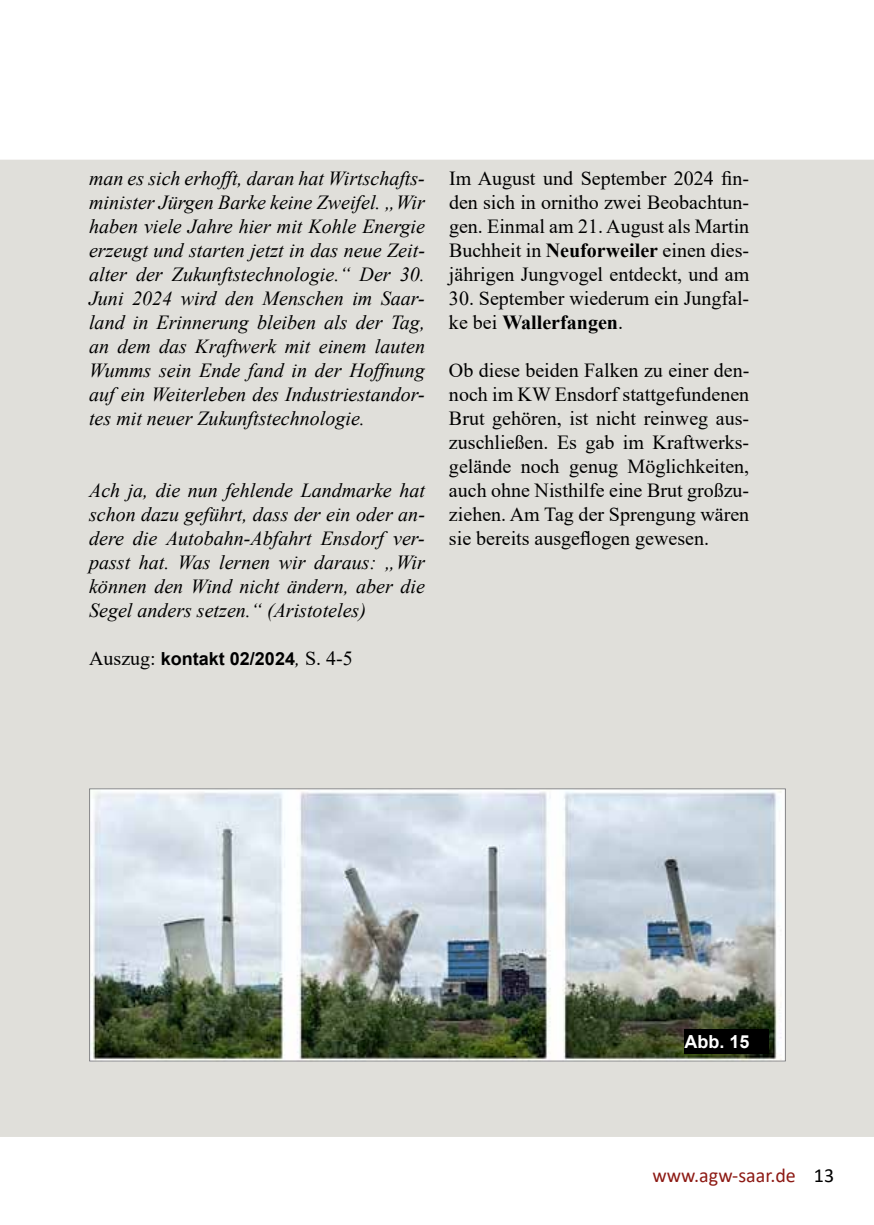
<style>
.page{position:relative;width:874px;height:1225px;background:#fff}
.page>*{position:absolute;margin:0;border:0;box-sizing:border-box;transform-origin:0 0}
.t1{font:italic 20px/24px "Times New Roman";color:#000;text-align:justify}
.t2{font:20px/24px "Times New Roman";color:#000;text-align:justify}
.t3{font:20px "Calibri";color:#8d1a14}
.t4{font:700 18px "Arial";color:#000}
.t5{font:700 18px "Arial";color:#fff}
.s1{font-family:"Times New Roman";font-weight:400;font-size:20px}
.s2{font-family:"Times New Roman";font-weight:400;font-style:italic;font-size:20px}
.s3{font-weight:700}
.s4{color:#000}
</style>
<div class="page">
<div style="left:0;top:160px;width:873px;height:977px;background:#e0dfda"></div>
<img style="left:91px;top:790px;width:692px;height:269px">
<div style="left:89px;top:788px;width:696px;height:273px;border:1px solid #828283"></div>
<div style="left:684px;top:1029px;width:84px;height:25px;background:#000"></div>
<p class="t1" style="left:89px;top:166px;width:337px">man es sich erhofft, daran hat Wirtschafts&shy;minister Jürgen Barke keine Zweifel. „Wir haben viele Jahre hier mit Kohle Energie erzeugt und starten jetzt in das neue Zeit&shy;alter der Zukunftstechnologie.“ Der 30.<br>Juni 2024 wird den Menschen im Saar&shy;land in Erinnerung bleiben als der Tag, an dem das Kraftwerk mit einem lauten Wumms sein Ende fand in der Hoffnung auf ein Weiterleben des Industriestandor&shy;tes mit neuer Zukunftstechnologie.</p>
<p class="t1" style="left:89px;top:478px;width:337px">Ach ja, die nun fehlende Landmarke hat schon dazu geführt, dass der ein oder an&shy;dere die Autobahn-Abfahrt Ensdorf ver&shy;passt hat. Was lernen wir daraus: „Wir können den Wind nicht ändern, aber die Segel anders setzen.“ (Aristoteles)</p>
<p class="t4" style="left:89px;top:646px;width:265px"><span class="s1">Auszug:</span> kontakt 02/2024<span class="s2">,</span> <span class="s1">S. 4-5</span></p>
<p class="t2" style="left:449px;top:166px;width:302px">Im August und September 2024 fin&shy;den sich in ornitho zwei Beobachtun&shy;gen. Einmal am 21. August als Martin Buchheit in <span class="s3">Neuforweiler</span> einen dies&shy;jährigen Jungvogel entdeckt, und am</p>
<p class="t2" style="left:449px;top:286px;width:302px">30. September wiederum ein Jungfal&shy;ke bei <span class="s3">Wallerfangen</span>.</p>
<p class="t2" style="left:449px;top:358px;width:302px">Ob diese beiden Falken zu einer den&shy;noch im KW Ensdorf stattgefundenen Brut gehören, ist nicht reinweg aus&shy;zuschließen. Es gab im Kraftwerks&shy;gelände noch genug Möglichkeiten, auch ohne Nisthilfe eine Brut großzu&shy;ziehen. Am Tag der Sprengung wären sie bereits ausgeflogen gewesen.</p>
<p class="t5" style="left:684px;top:1029px;width:67px">Abb. 15</p>
<p class="t3" style="left:652px;top:1161px;width:183px">www.agw-saar.de <span class="s4">13</span></p>
</div>
